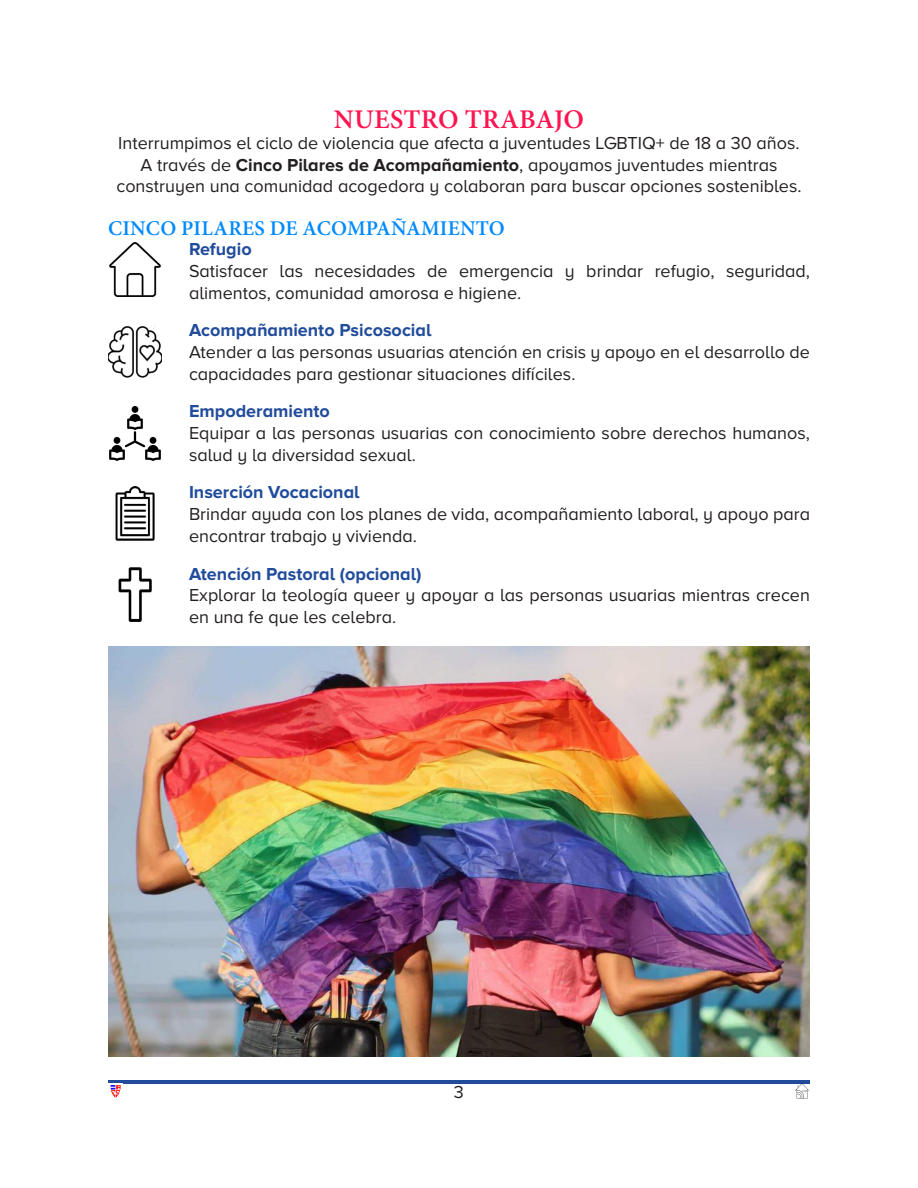
<style>
.page{position:relative;width:918px;height:1188px;background:#fff}
.page>*{position:absolute;margin:0;border:0;box-sizing:border-box;transform-origin:0 0}
.t1{font:600 27px "Minion Pro";letter-spacing:.01em;color:#ff1550}
.Sub_Header{font:600 21px "Minion Pro";letter-spacing:.01em;color:#008afc}
.t2{font:18px/21.6px "Proxima Nova A";color:#231f20}
.Paragraph_Header{font:700 18px "Proxima Nova A";color:#214c9b}
.s1{font-weight:700}
</style>
<div class="page">
<img style="left:109px;top:243px;width:52px;height:54px">
<img style="left:108px;top:326px;width:54px;height:52px">
<img style="left:109px;top:406px;width:52px;height:54px">
<img style="left:115px;top:486px;width:40px;height:54px">
<img style="left:118px;top:567px;width:34px;height:54px">
<img style="left:108px;top:647px;width:702px;height:409px">
<hr style="left:108px;top:1080px;width:702px;height:3px;background:#214c9b">
<img style="left:110px;top:1085px;width:11px;height:13px">
<img style="left:795px;top:1084px;width:15px;height:14px">
<p class="t1" style="left:334px;top:100px;width:252px">NUESTRO TRABAJO</p>
<p class="t2" style="left:116px;top:132px;width:687px;text-align:center">Interrumpimos el ciclo de violencia que afecta a juventudes LGBTIQ+ de 18 a 30 años.<br>A través de <span class="s1">Cinco Pilares de Acompañamiento</span>, apoyamos juventudes mientras construyen una comunidad acogedora y colaboran para buscar opciones sostenibles.</p>
<p class="Sub_Header" style="left:108px;top:213px;width:398px">CINCO PILARES DE ACOMPAÑAMIENTO</p>
<p class="Paragraph_Header" style="left:189px;top:239px;width:64px">Refugio</p>
<p class="t2" style="left:189px;top:260px;width:623px">Satisfacer las necesidades de emergencia y brindar refugio, seguridad, alimentos, comunidad amorosa e higiene.</p>
<p class="Paragraph_Header" style="left:189px;top:320px;width:244px">Acompañamiento Psicosocial</p>
<p class="t2" style="left:189px;top:341px;width:623px">Atender a las personas usuarias atención en crisis y apoyo en el desarrollo de capacidades para gestionar situaciones difíciles.</p>
<p class="Paragraph_Header" style="left:189px;top:401px;width:142px">Empoderamiento</p>
<p class="t2" style="left:189px;top:422px;width:622px">Equipar a las personas usuarias con conocimiento sobre derechos humanos, salud y la diversidad sexual.</p>
<p class="Paragraph_Header" style="left:189px;top:482px;width:172px">Inserción Vocacional</p>
<p class="t2" style="left:189px;top:503px;width:623px">Brindar ayuda con los planes de vida, acompañamiento laboral, y apoyo para encontrar trabajo y vivienda.</p>
<p class="Paragraph_Header" style="left:189px;top:563px;width:234px">Atención Pastoral (opcional)</p>
<p class="t2" style="left:189px;top:584px;width:623px">Explorar la teología queer y apoyar a las personas usuarias mientras crecen en una fe que les celebra.</p>
<p class="t2" style="left:454px;top:1081px;width:12px">3</p>
</div>
